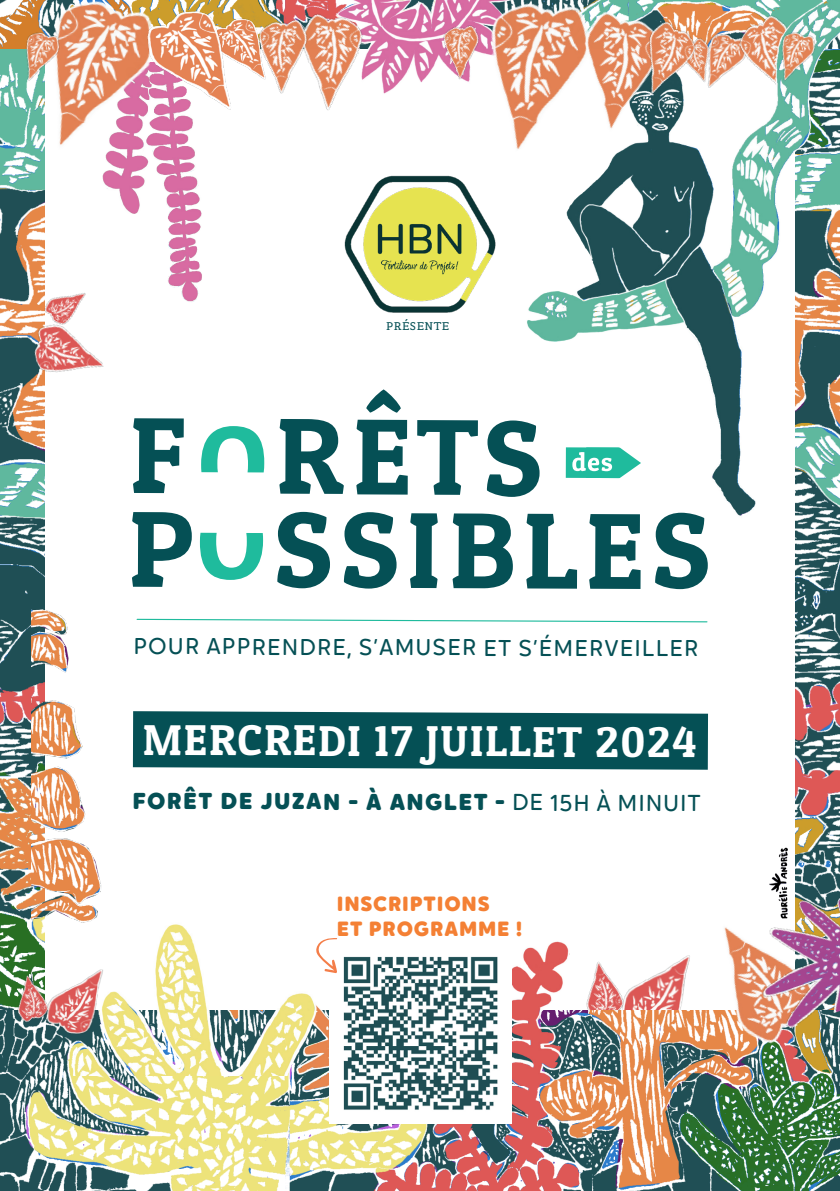
<style>
.page{position:relative;width:840px;height:1191px;background:#fff}
.page>*{position:absolute;margin:0;border:0;box-sizing:border-box;transform-origin:0 0}
.t1{font:43.2px "Patua One";letter-spacing:.035em;color:#fff}
.t2{font:23px "Oktah Round Bl";letter-spacing:.055em;color:#055055}
.t3{font:22.8px "Oktah Round";letter-spacing:.045em;color:#055055}
.t4{font:20.6px "Oktah Round Bl";letter-spacing:.04em;color:#f48034}
.t5{font:11px "Belgrano";letter-spacing:.04em;color:#055055}
.s1{font-family:"Oktah Round"}
</style>
<div class="page">
<img style="left:795px;top:525px;width:44px;height:355px">
<img style="left:0;top:48px;width:45px;height:925px">
<img style="left:344px;top:175px;width:152px;height:138px">
<img style="left:102px;top:118px;width:100px;height:184px">
<svg style="left:136px;top:618px;width:571px;height:5px"></svg>
<svg style="left:201px;top:426px;width:63px;height:46px"></svg>
<svg style="left:200px;top:533px;width:63px;height:47px"></svg>
<svg style="left:133px;top:418px;width:51px;height:75px"></svg>
<svg style="left:277px;top:512px;width:53px;height:76px"></svg>
<svg style="left:279px;top:419px;width:64px;height:75px"></svg>
<svg style="left:356px;top:389px;width:51px;height:105px"></svg>
<svg style="left:417px;top:420px;width:60px;height:75px"></svg>
<svg style="left:132px;top:512px;width:60px;height:75px"></svg>
<svg style="left:343px;top:512px;width:53px;height:76px"></svg>
<svg style="left:486px;top:420px;width:27px;height:77px"></svg>
<svg style="left:410px;top:513px;width:27px;height:75px"></svg>
<svg style="left:452px;top:513px;width:60px;height:75px"></svg>
<svg style="left:526px;top:525px;width:50px;height:63px"></svg>
<svg style="left:589px;top:525px;width:51px;height:64px"></svg>
<svg style="left:655px;top:525px;width:52px;height:64px"></svg>
<div style="left:133px;top:711px;width:574px;height:58px;background:#055055"></div>
<img style="left:389px;top:0;width:64px;height:91px">
<img style="left:453px;top:0;width:60px;height:119px">
<img style="left:427px;top:11px;width:73px;height:74px">
<img style="left:9px;top:0;width:182px;height:163px">
<img style="left:324px;top:0;width:65px;height:110px">
<img style="left:137px;top:2px;width:98px;height:114px">
<img style="left:12px;top:24px;width:60px;height:61px">
<img style="left:235px;top:0;width:101px;height:102px">
<img style="left:513px;top:0;width:326px;height:525px">
<img style="left:767px;top:24px;width:60px;height:61px">
<img style="left:530px;top:0;width:165px;height:146px">
<img style="left:613px;top:4px;width:99px;height:99px">
<img style="left:20px;top:305px;width:84px;height:82px">
<img style="left:35px;top:279px;width:51px;height:52px">
<img style="left:31px;top:595px;width:71px;height:311px">
<img style="left:635px;top:958px;width:48px;height:52px">
<img style="left:586px;top:961px;width:49px;height:49px">
<img style="left:0;top:1010px;width:839px;height:181px">
<img style="left:683px;top:927px;width:151px;height:141px">
<img style="left:283px;top:1075px;width:46px;height:24px">
<img style="left:511px;top:941px;width:75px;height:144px">
<img style="left:14px;top:906px;width:324px;height:169px">
<img style="left:37px;top:968px;width:68px;height:71px">
<img style="left:0;top:973px;width:58px;height:60px">
<img style="left:727px;top:880px;width:112px;height:155px">
<img style="left:329px;top:942px;width:182px;height:181px">
<svg style="left:315px;top:938px;width:22px;height:35px"></svg>
<div style="left:765px;top:846px;width:27px;height:74px;background:#fff"></div>
<img style="left:769px;top:847px;width:19px;height:71px">
<p class="t5" style="left:386px;top:319px;width:65px">PRÉSENTE</p>
<p class="t3" style="left:133px;top:630px;width:566px">POUR APPRENDRE, S’AMUSER ET S’ÉMERVEILLER</p>
<p class="t1" style="left:143px;top:714px;width:554px">MERCREDI 17 JUILLET 2024</p>
<p class="t2" style="left:132px;top:783px;width:569px">FORÊT DE JUZAN - À ANGLET - <span class="s1">DE 15H À MINUIT</span></p>
<p class="t4" style="left:336px;top:887px;width:154px">INSCRIPTIONS</p>
<p class="t4" style="left:336px;top:912px;width:187px">ET PROGRAMME !</p>
</div>
